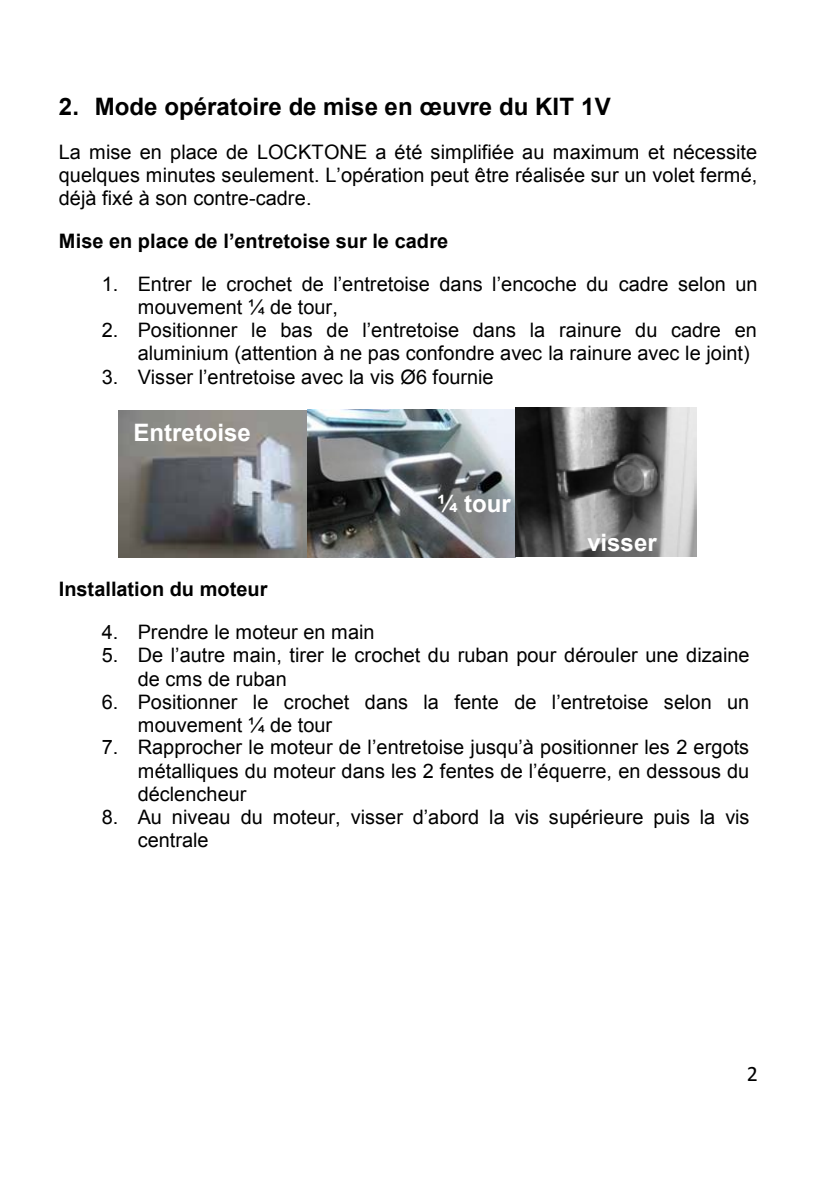
<style>
.page{position:relative;width:840px;height:1191px;background:#fff}
.page>*{position:absolute;margin:0;border:0;box-sizing:border-box;transform-origin:0 0}
.t1{font:700 24px "Arial";color:#000}
.t2{font:700 24px "Arial";color:#fff}
.t3{font:22px "Calibri";color:#000}
.t4{font:20px/23px "Arial";color:#000}
.t5{font:20px/23.2px "Arial";color:#000;text-align:justify}
.t6{font:700 20px "Arial";color:#000}
.t7{font:700 20px "Arial";color:#000}
.s1{font-style:inherit}
</style>
<div class="page">
<img style="left:118px;top:411px;width:188px;height:146px">
<img style="left:307px;top:408px;width:389px;height:150px">
<p class="t1" style="left:59px;top:91px;width:553px"><span class="s1">2. M</span>ode opératoire de mise en œuvre du KIT <span class="s1">1V</span></p>
<p class="t5" style="left:59px;top:141px;width:699px">La mise en place de LOCKTONE a été simplifiée au maximum et nécessite quelques minutes seulement<span class="s1">. L’opération peut être réalisée sur un volet fermé, </span>déjà fixé à son contre-cadre.</p>
<p class="t6" style="left:59px;top:228px;width:390px"><span class="s1">Mise en pla</span>ce de l’entretoise sur le cadre</p>
<p class="t4" style="left:138px;top:273px;width:621px;text-indent:-36px"><span class="s1">1.</span> Entrer le crochet de l’entretoise dans l’encoche du <span class="s1">cadre selon un mouvement ¼ de tour,</span></p>
<p class="t5" style="left:138px;top:319px;width:620px;text-indent:-36px">2. P<span class="s1">ositionner le bas de l’entretoise dans la rainure du cadre en </span>aluminium (attention à ne pas confondre avec la rainure avec le joint)</p>
<p class="t4" style="left:102px;top:365px;width:393px"><span class="s1">3.</span> Visser l’entretoise avec la vis <span class="s1">Ø6 fournie</span></p>
<p class="t2" style="left:133px;top:417px;width:119px">Entretoise</p>
<p class="t2" style="left:437px;top:488px;width:75px">¼ tour</p>
<p class="t2" style="left:587px;top:526px;width:71px">visser</p>
<p class="t7" style="left:59px;top:576px;width:210px">Installation du moteur</p>
<p class="t5" style="left:102px;top:621px;width:274px">4. Prendre le moteur en main</p>
<p class="t4" style="left:138px;top:644px;width:613px;text-indent:-36px"><span class="s1">5.</span> De l’autre main, tirer le crochet du ruban pour dérouler une dizaine <span class="s1">de cms de ruban</span></p>
<p class="t4" style="left:138px;top:690px;width:612px;text-indent:-36px"><span class="s1">6.</span> Positionner le crochet dans la fente de l’entretoise selon un <span class="s1">mouvement ¼ de tour</span></p>
<p class="t4" style="left:102px;top:736px;width:648px;text-align:right"><span class="s1">7.</span> Rapprocher le moteur de l’entretoise jusqu’à positionner les 2 ergots métalliques du moteur dans les 2 fentes de l’équerre, en dessous du</p>
<p class="t5" style="left:138px;top:782px;width:110px">déclencheur</p>
<p class="t4" style="left:138px;top:805px;width:613px;text-indent:-36px"><span class="s1">8. Au niveau du m</span>oteur, visser d’abord la vis supérieure puis la vis <span class="s1">centrale</span></p>
<p class="t3" style="left:746px;top:1059px;width:13px">2</p>
</div>
